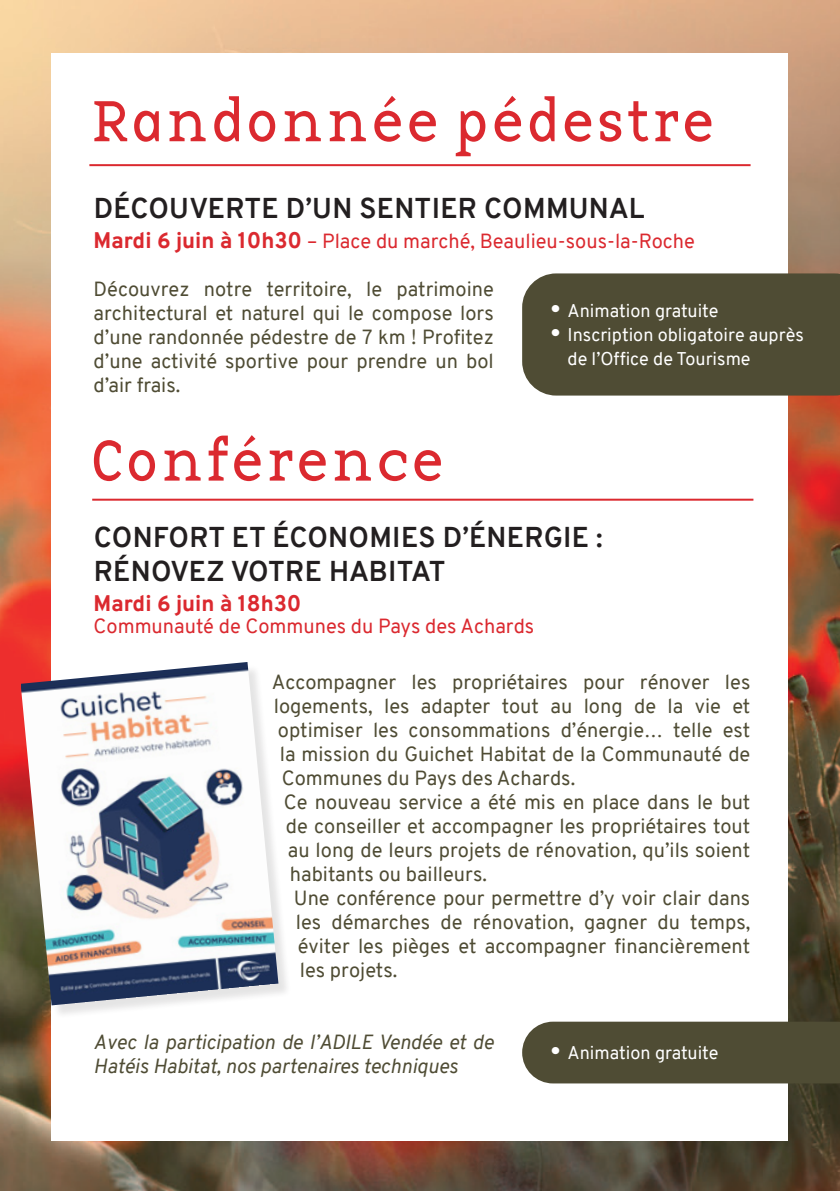
<style>
.page{position:relative;width:840px;height:1191px;background:#fff}
.page>*{position:absolute;margin:0;border:0;box-sizing:border-box;transform-origin:0 0}
.t1{font:60px "Base 12 Serif OT";color:#db292f}
.t2{font:700 28px "Overpass";letter-spacing:.01em;color:#231f20}
.t3{font:800 22px "Overpass";color:#db292f}
.t4{font:20px/24px "Overpass";color:#4f4c34;text-align:justify}
.t5{font:20px "Overpass";color:#db292f}
.t6{font:italic 20px/24px "Overpass";color:#4f4c34}
.t7{font:18px/24px "Overpass";color:#fff}
.s1{font-weight:800;font-size:22px}
.s2{font-weight:900;font-size:24px}
</style>
<div class="page">
<img style="left:0;top:0;width:839px;height:1191px">
<div style="left:52px;top:53px;width:735px;height:1087px;background:#fff"></div>
<div style="left:522px;top:1021px;width:317px;height:62px;background:#4f4c34"></div>
<hr style="left:89px;top:164px;width:661px;height:2px;background:#db292f">
<div style="left:522px;top:273px;width:317px;height:122px;background:#4f4c34"></div>
<hr style="left:92px;top:499px;width:661px;height:2px;background:#db292f">
<div style="left:23px;top:664px;width:269px;height:355px;background:#231f20;opacity:.12"></div>
<img style="left:21px;top:662px;width:257px;height:343px">
<p class="t1" style="left:89px;top:85px;width:627px">Randonnée pédestre</p>
<p class="t2" style="left:94px;top:188px;width:552px">DÉCOUVERTE D’UN SENTIER COMMUNAL</p>
<p class="t5" style="left:94px;top:226px;width:602px"><span class="s1">Mardi 6 juin à 10h30</span> – Place du marché, Beaulieu-sous-la-Roche</p>
<p class="t4" style="left:94px;top:277px;width:401px">Découvrez notre territoire, le patrimoine architectural et naturel qui le compose lors d’une randonnée pédestre de 7 km ! Profitez d’une activité sportive pour prendre un bol d’air frais.</p>
<p class="t7" style="left:550px;top:299px;width:169px"><span class="s2">•</span> Animation gratuite</p>
<p class="t7" style="left:567px;top:323px;width:238px;text-indent:-17px"><span class="s2">•</span> Inscription obligatoire auprès de l’Office de Tourisme</p>
<p class="t1" style="left:89px;top:424px;width:357px">Conférence</p>
<p class="t2" style="left:94px;top:517px;width:510px">CONFORT ET ÉCONOMIES D’ÉNERGIE :</p>
<p class="t2" style="left:94px;top:551px;width:353px">RÉNOVEZ VOTRE HABITAT</p>
<p class="t3" style="left:94px;top:587px;width:209px">Mardi 6 juin à 18h30</p>
<p class="t5" style="left:94px;top:611px;width:442px">Communauté de Communes du Pays des Achards</p>
<p class="t4" style="left:272px;top:670px;width:480px">Accompagner les propriétaires pour rénover les</p>
<p class="t4" style="left:274px;top:694px;width:478px">logements, les adapter tout au long de la vie et</p>
<p class="t4" style="left:278px;top:718px;width:473px">optimiser les consommations d’énergie… telle est</p>
<p class="t4" style="left:280px;top:742px;width:471px">la mission du Guichet Habitat de la Communauté de</p>
<p class="t4" style="left:282px;top:766px;width:295px">Communes du Pays des Achards.</p>
<p class="t4" style="left:284px;top:790px;width:468px">Ce nouveau service a été mis en place dans le but de conseiller et accompagner les propriétaires tout au long de leurs projets de rénovation, qu’ils soient habitants ou bailleurs.</p>
<p class="t4" style="left:294px;top:886px;width:458px">Une conférence pour permettre d’y voir clair dans les démarches de rénovation, gagner du temps, éviter les pièges et accompagner financièrement les projets.</p>
<p class="t6" style="left:94px;top:1030px;width:401px">Avec la participation de l’ADILE Vendée et de<br>Hatéis Habitat, nos partenaires techniques</p>
<p class="t7" style="left:550px;top:1041px;width:169px"><span class="s2">•</span> Animation gratuite</p>
</div>
